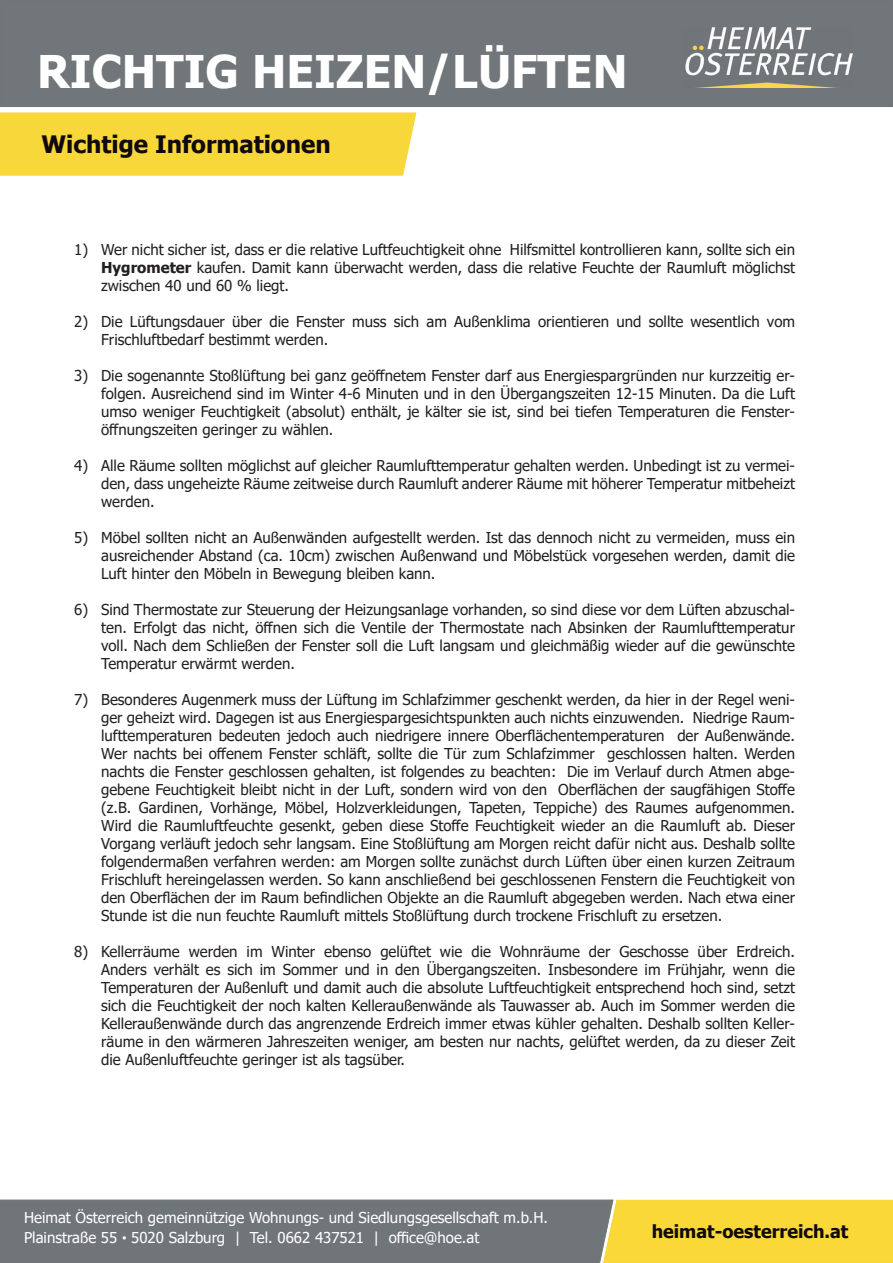
<style>
.page{position:relative;width:893px;height:1263px;background:#fff}
.page>*{position:absolute;margin:0;border:0;box-sizing:border-box;transform-origin:0 0}
.t1{font:700 45px "Tahoma";color:#fff}
.t2{font:700 24px "Tahoma";color:#110a0c}
.t3{font:700 18px "Tahoma";color:#110a0c}
.t4{font:15px/18px "Tahoma";color:#231f20;text-align:justify}
.t5{font:15px/19.5px "Tahoma";color:#fff}
.s1{font-weight:700}
.s2{font-size:7.5px}
</style>
<div class="page">
<svg style="left:0;top:1199px;width:893px;height:64px;background:#9d9566"></svg>
<div style="left:1px;top:1px;width:891px;height:105px;background:#71767a"></div>
<div style="left:0;top:0;width:893px;height:107px;border:2px solid #70757a"></div>
<div style="left:0;top:112px;width:416px;height:64px;background:#f7d739"></div>
<img style="left:685px;top:28px;width:167px;height:60px">
<h1 class="t1" style="left:37px;top:40px;width:591px">RICHTIG HEIZEN/LÜFTEN</h1>
<h2 class="t2" style="left:42px;top:127px;width:291px">Wichtige Informationen</h2>
<h1 class="t1" style="left:39px;top:40px;width:346px">ZU VERMIETEN</h1>
<p class="t4" style="left:101px;top:241px;width:695px;text-indent:-27px">1) Wer nicht sicher ist, dass er die relative Luftfeuchtigkeit ohne Hilfsmittel kontrollieren kann, sollte sich ein <span class="s1">Hygrometer</span> kaufen. Damit kann überwacht werden, dass die relative Feuchte der Raumluft möglichst zwischen 40 und 60 % liegt.</p>
<p class="t4" style="left:101px;top:313px;width:695px;text-indent:-27px">2) Die Lüftungsdauer über die Fenster muss sich am Außenklima orientieren und sollte wesentlich vom<br>Frischluftbedarf bestimmt werden.</p>
<p class="t4" style="left:101px;top:367px;width:695px;text-indent:-27px">3) Die sogenannte Stoßlüftung bei ganz geöffnetem Fenster darf aus Energiespargründen nur kurzzeitig er&shy;folgen. Ausreichend sind im Winter 4-6 Minuten und in den Übergangszeiten 12-15 Minuten. Da die Luft umso weniger Feuchtigkeit (absolut) enthält, je kälter sie ist, sind bei tiefen Temperaturen die Fenster&shy;öffnungszeiten geringer zu wählen.</p>
<p class="t4" style="left:101px;top:457px;width:695px;text-indent:-27px">4) Alle Räume sollten möglichst auf gleicher Raumlufttemperatur gehalten werden. Unbedingt ist zu vermei&shy;den, dass ungeheizte Räume zeitweise durch Raumluft anderer Räume mit höherer Temperatur mitbeheizt werden.</p>
<p class="t4" style="left:101px;top:529px;width:695px;text-indent:-27px">5) Möbel sollten nicht an Außenwänden aufgestellt werden. Ist das dennoch nicht zu vermeiden, muss ein ausreichender Abstand (ca. 10cm) zwischen Außenwand und Möbelstück vorgesehen werden, damit die Luft hinter den Möbeln in Bewegung bleiben kann.</p>
<p class="t4" style="left:101px;top:601px;width:695px;text-indent:-27px">6) Sind Thermostate zur Steuerung der Heizungsanlage vorhanden, so sind diese vor dem Lüften abzuschal&shy;ten. Erfolgt das nicht, öffnen sich die Ventile der Thermostate nach Absinken der Raumlufttemperatur voll. Nach dem Schließen der Fenster soll die Luft langsam und gleichmäßig wieder auf die gewünschte Temperatur erwärmt werden.</p>
<p class="t4" style="left:101px;top:691px;width:695px;text-indent:-27px">7) Besonderes Augenmerk muss der Lüftung im Schlafzimmer geschenkt werden, da hier in der Regel weni&shy;ger geheizt wird. Dagegen ist aus Energiespargesichtspunkten auch nichts einzuwenden. Niedrige Raum&shy;lufttemperaturen bedeuten jedoch auch niedrigere innere Oberflächentemperaturen der Außenwände.<br>Wer nachts bei offenem Fenster schläft, sollte die Tür zum Schlafzimmer geschlossen halten. Werden nachts die Fenster geschlossen gehalten, ist folgendes zu beachten: Die im Verlauf durch Atmen abge&shy;gebene Feuchtigkeit bleibt nicht in der Luft, sondern wird von den Oberflächen der saugfähigen Stoffe (z.B. Gardinen, Vorhänge, Möbel, Holzverkleidungen, Tapeten, Teppiche) des Raumes aufgenommen.<br>Wird die Raumluftfeuchte gesenkt, geben diese Stoffe Feuchtigkeit wieder an die Raumluft ab. Dieser Vorgang verläuft jedoch sehr langsam. Eine Stoßlüftung am Morgen reicht dafür nicht aus. Deshalb sollte folgendermaßen verfahren werden: am Morgen sollte zunächst durch Lüften über einen kurzen Zeitraum Frischluft hereingelassen werden. So kann anschließend bei geschlossenen Fenstern die Feuchtigkeit von den Oberflächen der im Raum befindlichen Objekte an die Raumluft abgegeben werden. Nach etwa einer Stunde ist die nun feuchte Raumluft mittels Stoßlüftung durch trockene Frischluft zu ersetzen.</p>
<p class="t4" style="left:101px;top:943px;width:695px;text-indent:-27px">8) Kellerräume werden im Winter ebenso gelüftet wie die Wohnräume der Geschosse über Erdreich.<br>Anders verhält es sich im Sommer und in den Übergangszeiten. Insbesondere im Frühjahr, wenn die Temperaturen der Außenluft und damit auch die absolute Luftfeuchtigkeit entsprechend hoch sind, setzt sich die Feuchtigkeit der noch kalten Kelleraußenwände als Tauwasser ab. Auch im Sommer werden die Kelleraußenwände durch das angrenzende Erdreich immer etwas kühler gehalten. Deshalb sollten Keller&shy;räume in den wärmeren Jahreszeiten weniger, am besten nur nachts, gelüftet werden, da zu dieser Zeit die Außenluftfeuchte geringer ist als tagsüber.</p>
<p class="t5" style="left:24px;top:1209px;width:526px">Heimat Österreich gemeinnützige Wohnungs- und Siedlungsgesellschaft m.b.H.<br>Plainstraße 55 <span class="s2">●</span> 5020 Salzburg | Tel. 0662 437521 | office@hoe.at</p>
<p class="t3" style="left:652px;top:1219px;width:198px">heimat-oesterreich.at</p>
</div>
